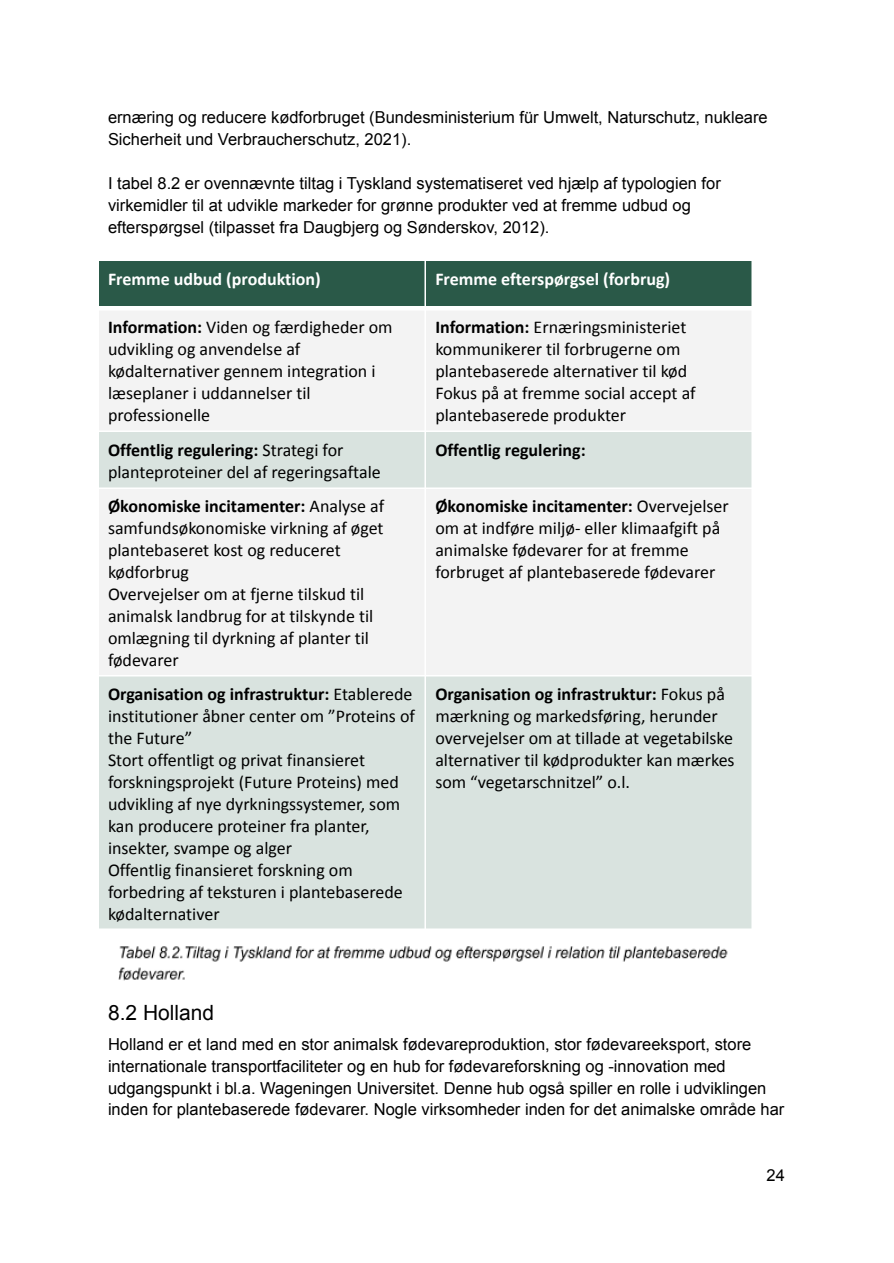
<style>
.page{position:relative;width:894px;height:1263px;background:#fff}
.page>*{position:absolute;margin:0;border:0;box-sizing:border-box;transform-origin:0 0}
.t1{font:21px "Arial";color:#000}
.t2{font:18px/21.9px "Calibri";color:#000}
.t3{font:700 18px "Calibri";color:#fff}
.t4{font:700 18px "Calibri";color:#000}
.t5{font:16.5px/21.8px "Arial";color:#000}
.s1{font-weight:700}
</style>
<div class="page">
<div style="left:98px;top:261px;width:327px;height:47px;background:#2a5948"></div>
<div style="left:425px;top:261px;width:328px;height:47px;background:#2a5948"></div>
<div style="left:98px;top:308px;width:327px;height:124px;background:#f3f3f3"></div>
<div style="left:425px;top:308px;width:328px;height:124px;background:#f3f3f3"></div>
<div style="left:98px;top:432px;width:327px;height:56px;background:#d9e3df"></div>
<div style="left:425px;top:432px;width:328px;height:56px;background:#d9e3df"></div>
<div style="left:98px;top:488px;width:327px;height:188px;background:#f3f3f3"></div>
<div style="left:425px;top:488px;width:328px;height:188px;background:#f3f3f3"></div>
<div style="left:98px;top:676px;width:327px;height:254px;background:#d9e3df"></div>
<div style="left:425px;top:676px;width:328px;height:254px;background:#d9e3df"></div>
<hr style="left:97px;top:260px;width:2px;height:670px;background:#fff">
<hr style="left:424px;top:260px;width:2px;height:670px;background:#fff">
<hr style="left:752px;top:260px;width:1px;height:670px;background:#fff">
<hr style="left:98px;top:431px;width:655px;height:1px;background:#fff">
<div style="left:98px;top:306px;width:655px;height:5px;background:#fff"></div>
<hr style="left:98px;top:488px;width:655px;height:1px;background:#fff">
<hr style="left:98px;top:675px;width:655px;height:2px;background:#fff">
<hr style="left:98px;top:929px;width:655px;height:1px;background:#fff">
<img style="left:118px;top:946px;width:610px;height:35px">
<p class="t5" style="left:108px;top:107px;width:661px">ernæring og reducere kødforbruget (Bundesministerium für Umwelt, Naturschutz, nukleare<br>Sicherheit und Verbraucherschutz, 2021).</p>
<p class="t5" style="left:108px;top:172px;width:614px">I tabel 8.2 er ovennævnte tiltag i Tyskland systematiseret ved hjælp af typologien for virkemidler til at udvikle markeder for grønne produkter ved at fremme udbud og efterspørgsel (tilpasset fra Daugbjerg og Sønderskov, 2012).</p>
<p class="t3" style="left:108px;top:271px;width:214px">Fremme udbud (produktion)</p>
<p class="t3" style="left:435px;top:271px;width:236px">Fremme efterspørgsel (forbrug)</p>
<p class="t2" style="left:108px;top:318px;width:286px"><span class="s1">Information:</span> Viden og færdigheder om udvikling og anvendelse af kødalternativer gennem integration i læseplaner i uddannelser til professionelle</p>
<p class="t2" style="left:435px;top:318px;width:262px"><span class="s1">Information:</span> Ernæringsministeriet kommunikerer til forbrugerne om plantebaserede alternativer til kød Fokus på at fremme social accept af plantebaserede produkter</p>
<p class="t2" style="left:108px;top:440px;width:274px"><span class="s1">Offentlig regulering:</span> Strategi for planteproteiner del af regeringsaftale</p>
<p class="t4" style="left:435px;top:442px;width:152px">Offentlig regulering:</p>
<p class="t2" style="left:108px;top:496px;width:278px"><span class="s1">Økonomiske incitamenter:</span> Analyse af samfundsøkonomiske virkning af øget plantebaseret kost og reduceret kødforbrug<br>Overvejelser om at fjerne tilskud til animalsk landbrug for at tilskynde til omlægning til dyrkning af planter til fødevarer</p>
<p class="t2" style="left:435px;top:496px;width:295px"><span class="s1">Økonomiske incitamenter:</span> Overvejelser om at indføre miljø- eller klimaafgift på animalske fødevarer for at fremme forbruget af plantebaserede fødevarer</p>
<p class="t2" style="left:108px;top:685px;width:308px"><span class="s1">Organisation og infrastruktur:</span> Etablerede institutioner åbner center om ”Proteins of the Future”<br>Stort offentligt og privat finansieret forskningsprojekt (Future Proteins) med udvikling af nye dyrkningssystemer, som kan producere proteiner fra planter, insekter, svampe og alger<br>Offentlig finansieret forskning om forbedring af teksturen i plantebaserede kødalternativer</p>
<p class="t2" style="left:435px;top:685px;width:301px"><span class="s1">Organisation og infrastruktur:</span> Fokus på mærkning og markedsføring, herunder overvejelser om at tillade at vegetabilske alternativer til kødprodukter kan mærkes som “vegetarschnitzel” o.l.</p>
<p class="t1" style="left:108px;top:1001px;width:108px">8.2 Holland</p>
<p class="t5" style="left:108px;top:1033px;width:678px">Holland er et land med en stor animalsk fødevareproduktion, stor fødevareeksport, store internationale transportfaciliteter og en hub for fødevareforskning og -innovation med udgangspunkt i bl.a. Wageningen Universitet. Denne hub også spiller en rolle i udviklingen inden for plantebaserede fødevarer. Nogle virksomheder inden for det animalske område har</p>
<p class="t5" style="left:767px;top:1165px;width:20px">24</p>
</div>
